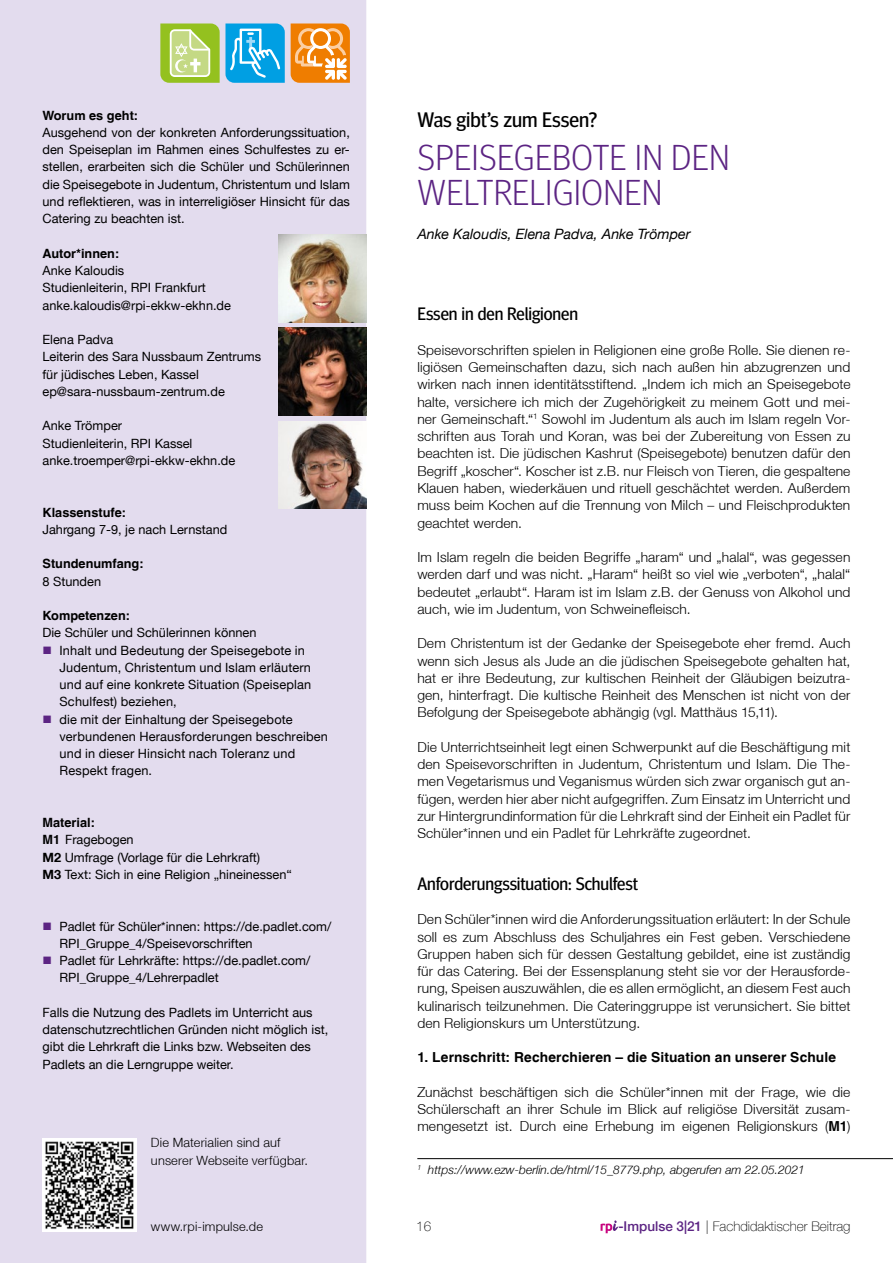
<style>
.page{position:relative;width:893px;height:1263px;background:#fff}
.page>*{position:absolute;margin:0;border:0;box-sizing:border-box;transform-origin:0 0}
.t1{font:300 36px/34.5px "Meta Headline OT";letter-spacing:.01em;color:#5c2483}
.t2{font:21px "Meta Headline OT";color:#000}
.t3{font:18px "Meta Headline OT";letter-spacing:-.005em;color:#000}
.t4{font:italic 14.25px "Helvetica Neue LT";color:#000}
.t5{font:300 13.8px/17.2px "Helvetica Neue LT";letter-spacing:.01em;color:#000;text-align:justify}
.t6{font:700 13.8px "Helvetica LT";letter-spacing:.01em;color:#000}
.t7{font:100 13.5px "Helvetica Neue LT";color:#000}
.t8{font:12.75px/17.2px "Helvetica Neue LT";color:#000}
.t9{font:700 12.75px "Helvetica LT";color:#000}
.t10{font:300 12.75px/17.2px "Helvetica Neue LT";letter-spacing:.015em;color:#000}
.t11{font:italic 300 12px "Helvetica Neue LT";color:#000}
.s1{color:#5c2483}
.s2{font-family:"Helvetica LT";font-weight:700}
.s3{font-weight:700}
.s4{font-weight:500;color:#5c2483}
</style>
<div class="page">
<svg style="left:601px;top:1220px;width:17px;height:13px"></svg>
<div style="left:0;top:0;width:366px;height:1263px;background:#e3dcee"></div>
<img style="left:43px;top:1138px;width:93px;height:94px">
<img style="left:278px;top:234px;width:88px;height:88px">
<img style="left:278px;top:328px;width:88px;height:88px">
<img style="left:278px;top:421px;width:88px;height:88px">
<svg style="left:291px;top:24px;width:59px;height:59px;background:#f29d41"></svg>
<svg style="left:160px;top:24px;width:125px;height:59px;background:#77c2aa"></svg>
<hr style="left:417px;top:1158px;width:476px;height:1px;background:#000">
<p class="t9" style="left:43px;top:107px;width:97px">Worum es geht:</p>
<p class="t8" style="left:43px;top:124px;width:309px;text-align:justify">Ausgehend von der konkreten Anforderungssituation, den Speiseplan im Rahmen eines Schulfestes zu er&shy;stellen, erarbeiten sich die Schüler und Schülerinnen die Speisegebote in Judentum, Christentum und Islam und reflektieren, was in interreligiöser Hinsicht für das Catering zu beachten ist.</p>
<p class="t9" style="left:43px;top:245px;width:78px">Autor*innen:</p>
<p class="t8" style="left:43px;top:262px;width:190px">Anke Kaloudis<br>Studienleiterin, RPI Frankfurt anke.kaloudis@rpi-ekkw-ekhn.de</p>
<p class="t8" style="left:43px;top:331px;width:220px">Elena Padva<br>Leiterin des Sara Nussbaum Zentrums für jüdisches Leben, Kassel ep@sara-nussbaum-zentrum.de</p>
<p class="t8" style="left:43px;top:417px;width:194px">Anke Trömper<br>Studienleiterin, RPI Kassel anke.troemper@rpi-ekkw-ekhn.de</p>
<p class="t9" style="left:43px;top:504px;width:85px">Klassenstufe:</p>
<p class="t8" style="left:43px;top:520px;width:186px">Jahrgang 7-9, je nach Lernstand</p>
<p class="t9" style="left:43px;top:556px;width:103px">Stundenumfang:</p>
<p class="t8" style="left:43px;top:572px;width:60px">8 Stunden</p>
<p class="t9" style="left:43px;top:608px;width:89px">Kompetenzen:</p>
<p class="t8" style="left:43px;top:624px;width:215px">Die Schüler und Schülerinnen können</p>
<p class="t8" style="left:60px;top:641px;width:253px;text-indent:-17px"><span class="s1">■</span> Inhalt und Bedeutung der Speisegebote in Judentum, Christentum und Islam erläutern und auf eine konkrete Situation (Speiseplan Schulfest) beziehen,</p>
<p class="t8" style="left:60px;top:710px;width:270px;text-indent:-17px"><span class="s1">■</span> die mit der Einhaltung der Speisegebote verbundenen Herausforderungen beschreiben und in dieser Hinsicht nach Toleranz und Respekt fragen.</p>
<p class="t9" style="left:43px;top:815px;width:54px">Material:</p>
<p class="t8" style="left:43px;top:831px;width:251px"><span class="s2">M1</span> Fragebogen<br><span class="s3">M2</span> Umfrage (Vorlage für die Lehrkraft)<br><span class="s3">M3</span> Text: Sich in eine Religion „hineinessen“</p>
<p class="t8" style="left:60px;top:917px;width:273px;text-indent:-17px"><span class="s1">■</span> Padlet für Schüler*innen: https://de.padlet.com/<br>RPI_Gruppe_4/Speisevorschriften</p>
<p class="t8" style="left:60px;top:952px;width:252px;text-indent:-17px"><span class="s1">■</span> Padlet für Lehrkräfte: https://de.padlet.com/<br>RPI_Gruppe_4/Lehrerpadlet</p>
<p class="t8" style="left:43px;top:1003px;width:287px">Falls die Nutzung des Padlets im Unterricht aus datenschutzrechtlichen Gründen nicht möglich ist, gibt die Lehrkraft die Links bzw. Webseiten des Padlets an die Lerngruppe weiter.</p>
<p class="t10" style="left:151px;top:1134px;width:159px">Die Materialien sind auf unserer Webseite verfügbar.</p>
<p class="t10" style="left:151px;top:1218px;width:114px">www.rpi-impulse.de</p>
<h2 class="t2" style="left:417px;top:107px;width:181px">Was gibt’s zum Essen?</h2>
<h1 class="t1" style="left:417px;top:140px;width:314px">SPEISEGEBOTE IN DEN<br>WELTRELIGIONEN</h1>
<p class="t4" style="left:417px;top:226px;width:275px">Anke Kaloudis, Elena Padva, Anke Trömper</p>
<h3 class="t3" style="left:417px;top:303px;width:162px">Essen in den Religionen</h3>
<p class="t5" style="left:417px;top:341px;width:435px">Speisevorschriften spielen in Religionen eine große Rolle. Sie dienen re&shy;ligiösen Gemeinschaften dazu, sich nach außen hin abzugrenzen und wirken nach innen identitätsstiftend. „Indem ich mich an Speisegebote halte, versichere ich mich der Zugehörigkeit zu meinem Gott und mei&shy;ner Gemeinschaft.“<sup>1</sup> Sowohl im Judentum als auch im Islam regeln Vor&shy;schriften aus Torah und Koran, was bei der Zubereitung von Essen zu beachten ist. Die jüdischen Kashrut (Speisegebote) benutzen dafür den Begriff „koscher“. Koscher ist z.B. nur Fleisch von Tieren, die gespaltene Klauen haben, wiederkäuen und rituell geschächtet werden. Außerdem muss beim Kochen auf die Trennung von Milch – und Fleischprodukten geachtet werden.</p>
<p class="t5" style="left:417px;top:548px;width:435px">Im Islam regeln die beiden Begriffe „haram“ und „halal“, was gegessen werden darf und was nicht. „Haram“ heißt so viel wie „verboten“, „halal“ bedeutet „erlaubt“. Haram ist im Islam z.B. der Genuss von Alkohol und auch, wie im Judentum, von Schweinefleisch.</p>
<p class="t5" style="left:417px;top:634px;width:435px">Dem Christentum ist der Gedanke der Speisegebote eher fremd. Auch wenn sich Jesus als Jude an die jüdischen Speisegebote gehalten hat, hat er ihre Bedeutung, zur kultischen Reinheit der Gläubigen beizutra&shy;gen, hinterfragt. Die kultische Reinheit des Menschen ist nicht von der Befolgung der Speisegebote abhängig (vgl. Matthäus 15,11).</p>
<p class="t5" style="left:417px;top:738px;width:435px">Die Unterrichtseinheit legt einen Schwerpunkt auf die Beschäftigung mit den Speisevorschriften in Judentum, Christentum und Islam. Die The&shy;men Vegetarismus und Veganismus würden sich zwar organisch gut an&shy;fügen, werden hier aber nicht aufgegriffen. Zum Einsatz im Unterricht und zur Hintergrundinformation für die Lehrkraft sind der Einheit ein Padlet für Schüler*innen und ein Padlet für Lehrkräfte zugeordnet.</p>
<h3 class="t3" style="left:417px;top:873px;width:222px">Anforderungssituation: Schulfest</h3>
<p class="t5" style="left:417px;top:910px;width:435px">Den Schüler*innen wird die Anforderungssituation erläutert: In der Schule soll es zum Abschluss des Schuljahres ein Fest geben. Verschiedene Gruppen haben sich für dessen Gestaltung gebildet, eine ist zuständig für das Catering. Bei der Essensplanung steht sie vor der Herausforde&shy;rung, Speisen auszuwählen, die es allen ermöglicht, an diesem Fest auch kulinarisch teilzunehmen. Die Cateringgruppe ist verunsichert. Sie bittet den Religionskurs um Unterstützung.</p>
<p class="t6" style="left:417px;top:1049px;width:420px">1. Lernschritt: Recherchieren – die Situation an unserer Schule</p>
<p class="t5" style="left:417px;top:1083px;width:435px">Zunächst beschäftigen sich die Schüler*innen mit der Frage, wie die Schülerschaft an ihrer Schule im Blick auf religiöse Diversität zusam&shy;mengesetzt ist. Durch eine Erhebung im eigenen Religionskurs (<span class="s2">M1</span>)</p>
<p class="t11" style="left:417px;top:1163px;width:389px"><sup>1</sup> https://www.ezw-berlin.de/html/15_8779.php, abgerufen am 22.05.2021</p>
<p class="t7" style="left:416px;top:1218px;width:17px">16</p>
<p class="t7" style="left:618px;top:1218px;width:234px"><span class="s4">-Impulse 3|21</span> | Fachdidaktischer Beitrag</p>
</div>
